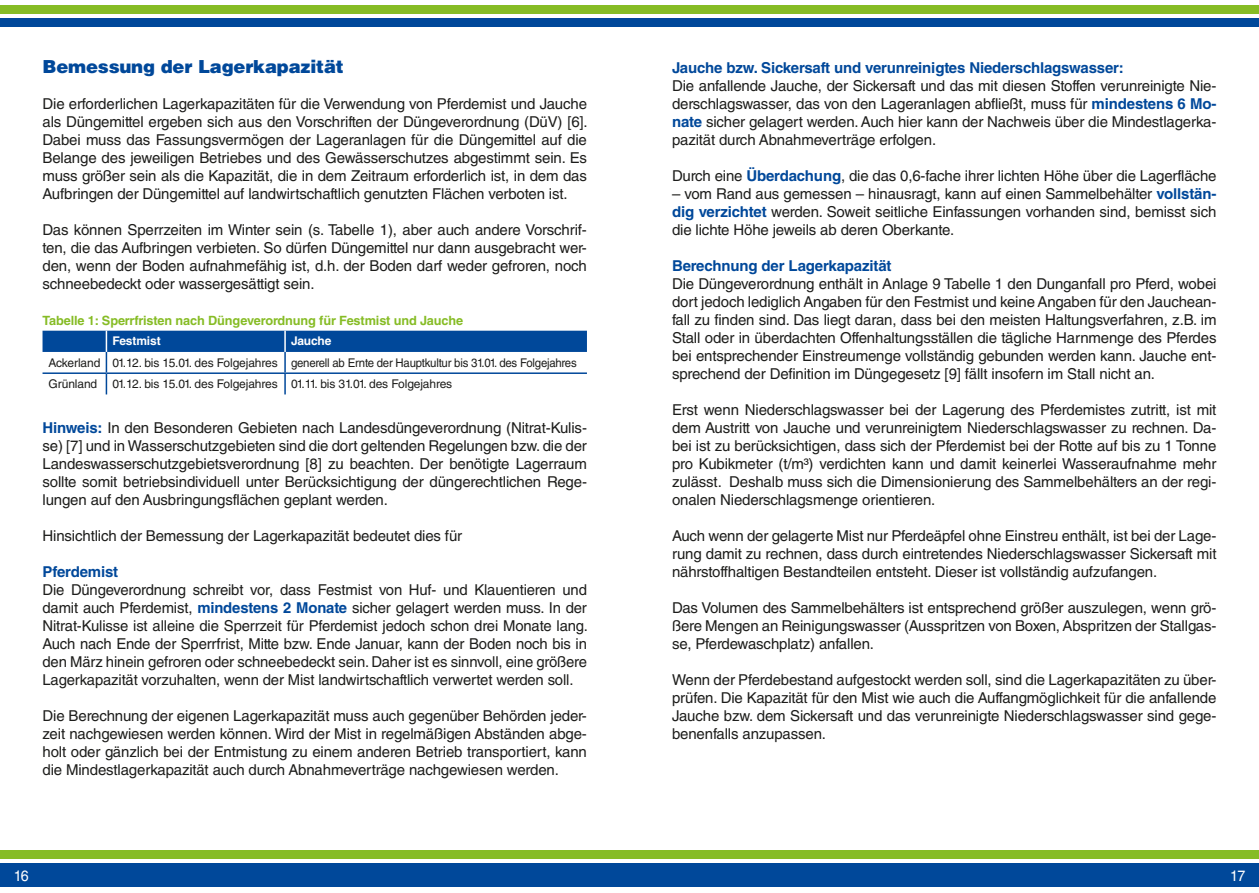
<style>
.page{position:relative;width:1259px;height:893px;background:#fff}
.page>*{position:absolute;margin:0;border:0;box-sizing:border-box;transform-origin:0 0}
.t1{font:900 18px "Helvetica LT Std";letter-spacing:-.01em;color:#00489a}
.t2{font:15px/18px "Helvetica LT Std";letter-spacing:-.01em;color:#1d1d1b;text-align:justify}
.t3{font:700 15px "Helvetica LT Std";letter-spacing:-.01em;color:#00489a}
.t4{font:15px "Helvetica LT Std";color:#fff;scale:.95 1}
.t5{font:700 12.75px "Helvetica LT Std";letter-spacing:-.01em;color:#86bc25}
.t6{font:12px/21.3px "Helvetica LT Std";letter-spacing:-.02em;color:#1d1d1b}
.t7{font:700 12px "Helvetica LT Std";letter-spacing:-.01em;color:#fff}
.s1{font-weight:700;color:#00489a}
</style>
<div class="page">
<div style="left:0;top:864px;width:1259px;height:23px;background:#00489a"></div>
<div style="left:0;top:850px;width:1259px;height:8px;background:#86bc25"></div>
<div style="left:0;top:18px;width:1259px;height:9px;background:#00489a"></div>
<div style="left:0;top:6px;width:1259px;height:8px;background:#86bc25"></div>
<svg style="left:43px;top:331px;width:544px;height:63px"></svg>
<hr style="left:284px;top:331px;width:2px;height:21px;background:#fff">
<p class="t1" style="left:43px;top:55px;width:303px">Bemessung der Lagerkapazität</p>
<p class="t2" style="left:43px;top:95px;width:547px">Die erforderlichen Lagerkapazitäten für die Verwendung von Pferdemist und Jauche als Düngemittel ergeben sich aus den Vorschriften der Düngeverordnung (DüV) [6].<br>Dabei muss das Fassungsvermögen der Lageranlagen für die Düngemittel auf die Belange des jeweiligen Betriebes und des Gewässerschutzes abgestimmt sein. Es muss größer sein als die Kapazität, die in dem Zeitraum erforderlich ist, in dem das Aufbringen der Düngemittel auf landwirtschaftlich genutzten Flächen verboten ist.</p>
<p class="t2" style="left:43px;top:221px;width:546px">Das können Sperrzeiten im Winter sein (s. Tabelle 1), aber auch andere Vorschrif&shy;ten, die das Aufbringen verbieten. So dürfen Düngemittel nur dann ausgebracht wer&shy;den, wenn der Boden aufnahmefähig ist, d.h. der Boden darf weder gefroren, noch schneebedeckt oder wassergesättigt sein.</p>
<p class="t5" style="left:43px;top:312px;width:422px">Tabelle 1: Sperrfristen nach Düngeverordnung für Festmist und Jauche</p>
<p class="t7" style="left:112px;top:334px;width:50px">Festmist</p>
<p class="t7" style="left:291px;top:334px;width:42px">Jauche</p>
<p class="t6" style="left:49px;top:352px;width:530px">Ackerland 01.12. bis 15.01. des Folgejahres generell ab Ernte der Hauptkultur bis 31.01. des Folgejahres<br>Grünland</p>
<p class="t6" style="left:112px;top:373px;width:341px">01.12. bis 15.01. des Folgejahres 01.11. bis 31.01. des Folgejahres</p>
<p class="t2" style="left:43px;top:419px;width:546px"><span class="s1">Hinweis:</span> In den Besonderen Gebieten nach Landesdüngeverordnung (Nitrat-Kulis&shy;se) [7] und in Wasserschutzgebieten sind die dort geltenden Regelungen bzw. die der Landeswasserschutzgebietsverordnung [8] zu beachten. Der benötigte Lagerraum sollte somit betriebsindividuell unter Berücksichtigung der düngerechtlichen Rege&shy;lungen auf den Ausbringungsflächen geplant werden.</p>
<p class="t2" style="left:43px;top:527px;width:421px">Hinsichtlich der Bemessung der Lagerkapazität bedeutet dies für</p>
<p class="t3" style="left:43px;top:563px;width:77px">Pferdemist</p>
<p class="t2" style="left:43px;top:581px;width:547px">Die Düngeverordnung schreibt vor, dass Festmist von Huf- und Klauentieren und damit auch Pferdemist, <span class="s1">mindestens 2 Monate</span> sicher gelagert werden muss. In der Nitrat-Kulisse ist alleine die Sperrzeit für Pferdemist jedoch schon drei Monate lang.<br>Auch nach Ende der Sperrfrist, Mitte bzw. Ende Januar, kann der Boden noch bis in den März hinein gefroren oder schneebedeckt sein. Daher ist es sinnvoll, eine größere Lagerkapazität vorzuhalten, wenn der Mist landwirtschaftlich verwertet werden soll.</p>
<p class="t2" style="left:43px;top:707px;width:546px">Die Berechnung der eigenen Lagerkapazität muss auch gegenüber Behörden jeder&shy;zeit nachgewiesen werden können. Wird der Mist in regelmäßigen Abständen abge&shy;holt oder gänzlich bei der Entmistung zu einem anderen Betrieb transportiert, kann die Mindestlagerkapazität auch durch Abnahmeverträge nachgewiesen werden.</p>
<p class="t3" style="left:672px;top:59px;width:453px">Jauche bzw. Sickersaft und verunreinigtes Niederschlagswasser:</p>
<p class="t2" style="left:672px;top:77px;width:546px">Die anfallende Jauche, der Sickersaft und das mit diesen Stoffen verunreinigte Nie&shy;derschlagswasser, das von den Lageranlagen abfließt, muss für <span class="s1">mindestens 6 Mo&shy;nate</span> sicher gelagert werden. Auch hier kann der Nachweis über die Mindestlagerka&shy;pazität durch Abnahmeverträge erfolgen.</p>
<p class="t2" style="left:672px;top:167px;width:546px">Durch eine <span class="s1">Überdachung</span>, die das 0,6-fache ihrer lichten Höhe über die Lagerfläche</p>
<p class="t2" style="left:672px;top:185px;width:546px">– vom Rand aus gemessen – hinausragt, kann auf einen Sammelbehälter <span class="s1">vollstän&shy;dig verzichtet</span> werden. Soweit seitliche Einfassungen vorhanden sind, bemisst sich die lichte Höhe jeweils ab deren Oberkante.</p>
<p class="t3" style="left:672px;top:257px;width:221px">Berechnung der Lagerkapazität</p>
<p class="t2" style="left:672px;top:275px;width:546px">Die Düngeverordnung enthält in Anlage 9 Tabelle 1 den Dunganfall pro Pferd, wobei dort jedoch lediglich Angaben für den Festmist und keine Angaben für den Jauchean&shy;fall zu finden sind. Das liegt daran, dass bei den meisten Haltungsverfahren, z.B. im Stall oder in überdachten Offenhaltungsställen die tägliche Harnmenge des Pferdes bei entsprechender Einstreumenge vollständig gebunden werden kann. Jauche ent&shy;sprechend der Definition im Düngegesetz [9] fällt insofern im Stall nicht an.</p>
<p class="t2" style="left:672px;top:401px;width:546px">Erst wenn Niederschlagswasser bei der Lagerung des Pferdemistes zutritt, ist mit dem Austritt von Jauche und verunreinigtem Niederschlagswasser zu rechnen. Da&shy;bei ist zu berücksichtigen, dass sich der Pferdemist bei der Rotte auf bis zu 1 Tonne pro Kubikmeter (t/m³) verdichten kann und damit keinerlei Wasseraufnahme mehr zulässt. Deshalb muss sich die Dimensionierung des Sammelbehälters an der regi&shy;onalen Niederschlagsmenge orientieren.</p>
<p class="t2" style="left:672px;top:527px;width:546px">Auch wenn der gelagerte Mist nur Pferdeäpfel ohne Einstreu enthält, ist bei der Lage&shy;rung damit zu rechnen, dass durch eintretendes Niederschlagswasser Sickersaft mit nährstoffhaltigen Bestandteilen entsteht. Dieser ist vollständig aufzufangen.</p>
<p class="t2" style="left:672px;top:599px;width:546px">Das Volumen des Sammelbehälters ist entsprechend größer auszulegen, wenn grö&shy;ßere Mengen an Reinigungswasser (Ausspritzen von Boxen, Abspritzen der Stallgas&shy;se, Pferdewaschplatz) anfallen.</p>
<p class="t2" style="left:672px;top:671px;width:546px">Wenn der Pferdebestand aufgestockt werden soll, sind die Lagerkapazitäten zu über&shy;prüfen. Die Kapazität für den Mist wie auch die Auffangmöglichkeit für die anfallende Jauche bzw. dem Sickersaft und das verunreinigte Niederschlagswasser sind gege&shy;benenfalls anzupassen.</p>
<p class="t4" style="left:14px;top:867px;width:17px">16</p>
<p class="t4" style="left:1230px;top:867px;width:17px">17</p>
</div>
